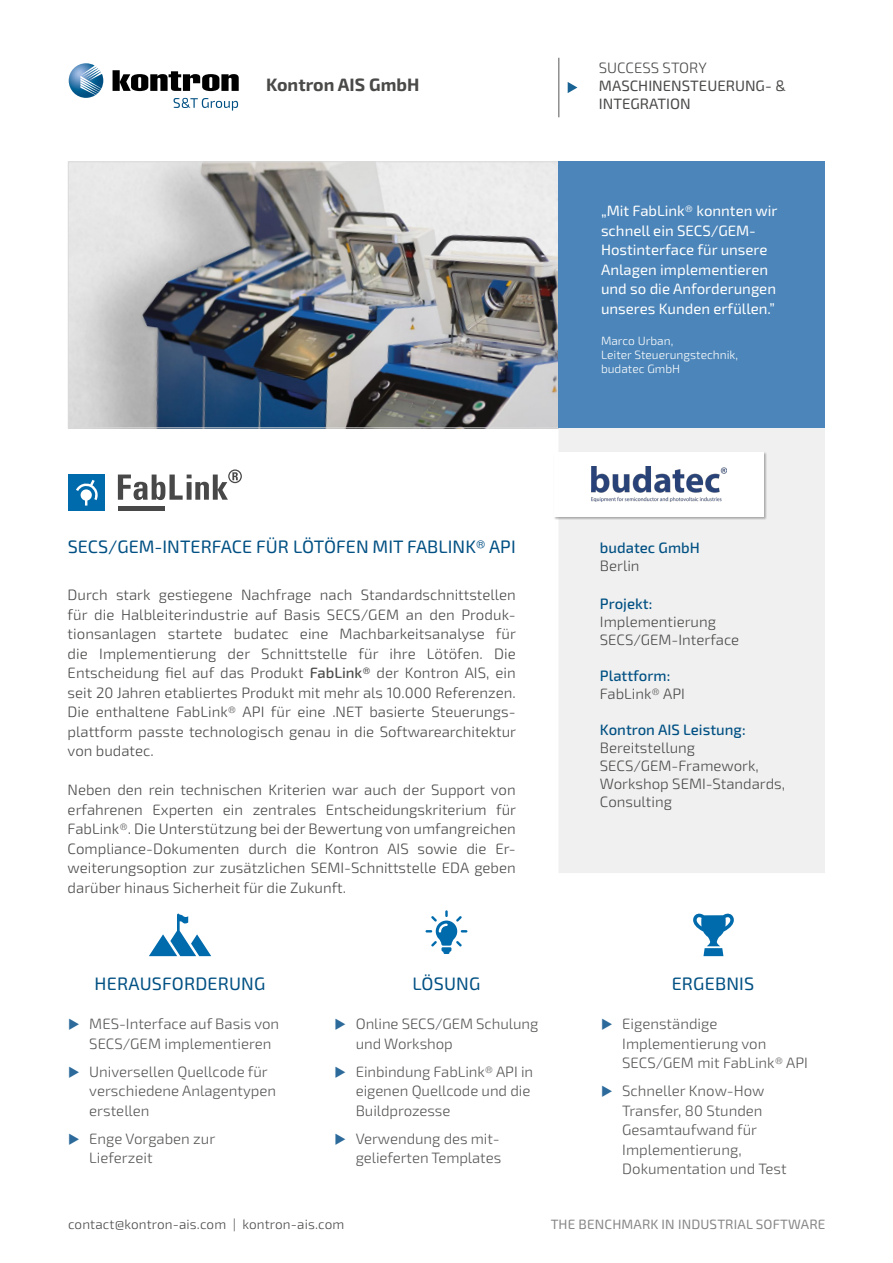
<style>
.page{position:relative;width:893px;height:1263px;background:#fff}
.page>*{position:absolute;margin:0;border:0;box-sizing:border-box;transform-origin:0 0}
.t1{font:18px "Sn T";letter-spacing:.005em;color:#005083}
.t2{font:700 17.85px "Sn T";color:#4a4a49}
.t3{font:300 15px/19.5px "Sn T";color:#4a4a49}
.t4{font:300 15px/19.5px "Sn T";color:#575756}
.t5{font:15px/19.5px "Sn T";color:#fff}
.t6{font:500 15px "Sn T";color:#005083}
.t7{font:15px/18px "Sn T";color:#4a4a49}
.t8{font:300 13.5px "Sn T";letter-spacing:.01em;color:#4a4a49}
.t9{font:13.5px "Sn T";letter-spacing:.01em;color:#878787}
.t10{font:300 12px/14.4px "Sn T";color:#fff}
.s1{font-weight:500}
</style>
<div class="page">
<img style="left:69px;top:63px;width:34px;height:35px">
<svg style="left:113px;top:70px;width:126px;height:21px"></svg>
<svg style="left:174px;top:98px;width:64px;height:13px"></svg>
<hr style="left:558px;top:58px;width:1px;height:59px;background:#575756">
<svg style="left:568px;top:82px;width:9px;height:11px"></svg>
<div style="left:558px;top:428px;width:267px;height:445px;background:#f0f0f0"></div>
<div style="left:553px;top:451px;width:213px;height:69px;background:#000;opacity:.3"></div>
<div style="left:554px;top:452px;width:209px;height:65px;background:#fff"></div>
<img style="left:70px;top:164px;width:487px;height:262px">
<div style="left:68px;top:162px;width:491px;height:266px;border:1px solid #dadada"></div>
<div style="left:558px;top:162px;width:267px;height:266px;background:#4b85b9"></div>
<svg style="left:149px;top:914px;width:62px;height:42px"></svg>
<svg style="left:693px;top:913px;width:41px;height:43px"></svg>
<svg style="left:426px;top:910px;width:41px;height:44px"></svg>
<img style="left:592px;top:466px;width:134px;height:35px">
<div style="left:68px;top:474px;width:37px;height:37px;background:#006bac"></div>
<svg style="left:76px;top:480px;width:22px;height:26px"></svg>
<div style="left:118px;top:506px;width:47px;height:5px;background:#494849"></div>
<svg style="left:118px;top:469px;width:124px;height:31px"></svg>
<p class="t2" style="left:266px;top:74px;width:155px">Kontron AIS GmbH</p>
<p class="t3" style="left:599px;top:59px;width:109px">SUCCESS STORY</p>
<p class="t7" style="left:599px;top:77px;width:189px">MASCHINENSTEUERUNG- &amp;<br>INTEGRATION</p>
<p class="t5" style="left:601px;top:202px;width:178px">„Mit FabLink® konnten wir schnell ein SECS/GEM-<br>Hostinterface für unsere<br>Anlagen implementieren und so die Anforderungen unseres Kunden erfüllen.”</p>
<p class="t10" style="left:601px;top:333px;width:139px">Marco Urban,<br>Leiter Steuerungstechnik, budatec GmbH</p>
<p class="t1" style="left:68px;top:536px;width:449px">SECS/GEM-INTERFACE FÜR LÖTÖFEN MIT FABLINK® API</p>
<p class="t3" style="left:68px;top:585px;width:450px;text-align:justify">Durch stark gestiegene Nachfrage nach Standardschnittstellen für die Halbleiterindustrie auf Basis SECS/GEM an den Produk&shy;tionsanlagen startete budatec eine Machbarkeitsanalyse für die Implementierung der Schnittstelle für ihre Lötöfen. Die Entscheidung fiel auf das Produkt <span class="s1">FabLink®</span> der Kontron AIS, ein seit 20 Jahren etabliertes Produkt mit mehr als 10.000 Referenzen.<br>Die enthaltene FabLink® API für eine .NET basierte Steuerungs&shy;plattform passte technologisch genau in die Softwarearchitektur von budatec.</p>
<p class="t3" style="left:68px;top:780px;width:450px">Neben den rein technischen Kriterien war auch der Support von erfahrenen Experten ein zentrales Entscheidungskriterium für FabLink®. Die Unterstützung bei der Bewertung von umfangreichen Compliance-Dokumenten durch die Kontron AIS sowie die Er&shy;weiterungsoption zur zusätzlichen SEMI-Schnittstelle EDA geben darüber hinaus Sicherheit für die Zukunft.</p>
<p class="t1" style="left:95px;top:973px;width:172px">HERAUSFORDERUNG</p>
<p class="t4" style="left:89px;top:1014px;width:191px">MES-Interface auf Basis von<br>SECS/GEM implementieren</p>
<p class="t4" style="left:89px;top:1062px;width:188px">Universellen Quellcode für verschiedene Anlagentypen erstellen</p>
<p class="t4" style="left:89px;top:1129px;width:127px">Enge Vorgaben zur<br>Lieferzeit</p>
<p class="t1" style="left:412px;top:973px;width:69px">LÖSUNG</p>
<p class="t4" style="left:356px;top:1014px;width:184px">Online SECS/GEM Schulung und Workshop</p>
<p class="t4" style="left:356px;top:1062px;width:179px">Einbindung FabLink® API in eigenen Quellcode und die<br>Buildprozesse</p>
<p class="t4" style="left:356px;top:1129px;width:147px">Verwendung des mit&shy;gelieferten Templates</p>
<p class="t6" style="left:600px;top:539px;width:101px">budatec GmbH</p>
<p class="t3" style="left:600px;top:557px;width:41px">Berlin</p>
<p class="t6" style="left:600px;top:595px;width:54px">Projekt:</p>
<p class="t3" style="left:600px;top:613px;width:141px;line-height:18px">Implementierung<br>SECS/GEM-Interface</p>
<p class="t6" style="left:600px;top:667px;width:72px">Plattform:</p>
<p class="t3" style="left:600px;top:684px;width:86px">FabLink® API</p>
<p class="t6" style="left:600px;top:721px;width:147px">Kontron AIS Leistung:</p>
<p class="t3" style="left:600px;top:739px;width:187px;line-height:18px">Bereitstellung<br>SECS/GEM-Framework,<br>Workshop SEMI-Standards,<br>Consulting</p>
<p class="t1" style="left:672px;top:973px;width:84px">ERGEBNIS</p>
<p class="t4" style="left:622px;top:1014px;width:187px">Eigenständige<br>Implementierung von<br>SECS/GEM mit FabLink® API</p>
<p class="t4" style="left:622px;top:1081px;width:166px">Schneller Know-How<br>Transfer, 80 Stunden<br>Gesamtaufwand für<br>Implementierung,<br>Dokumentation und Test</p>
<p class="t8" style="left:68px;top:1216px;width:278px">contact@kontron-ais.com | kontron-ais.com</p>
<p class="t9" style="left:551px;top:1216px;width:276px">THE BENCHMARK IN INDUSTRIAL SOFTWARE</p>
</div>
